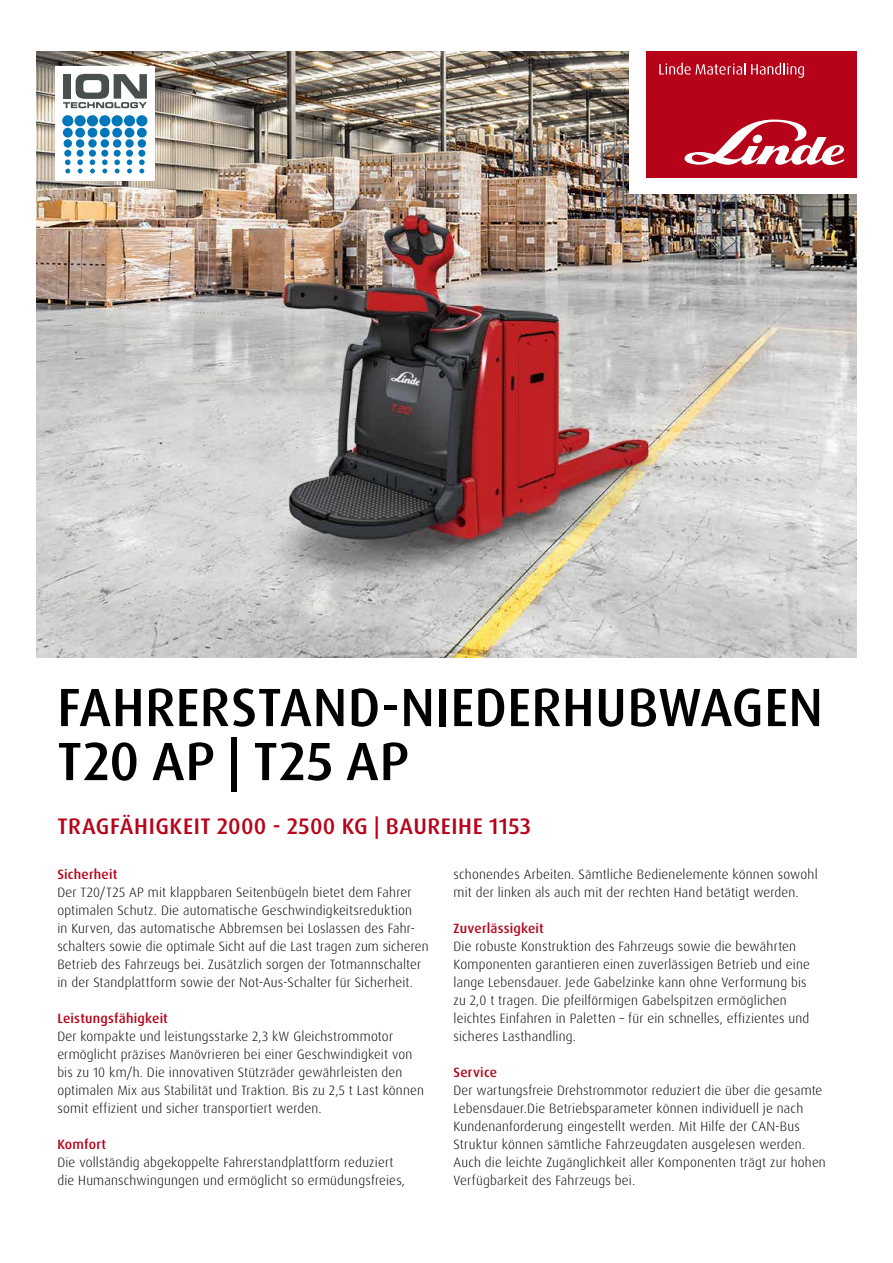
<style>
.page{position:relative;width:893px;height:1263px;background:#fff}
.page>*{position:absolute;margin:0;border:0;box-sizing:border-box;transform-origin:0 0}
.t1{font:500 54px/54px "Dax Pro";letter-spacing:.01em;color:#000}
.t2{font:500 22.5px "Dax Pro";letter-spacing:.025em;color:#b7031a}
.t3{font:300 13.5px/18px "Dax Pro";letter-spacing:.015em;color:#000}
.t4{font:500 13.5px "Dax Pro";letter-spacing:.015em;color:#b7031a}
</style>
<div class="page">
<img style="left:36px;top:52px;width:821px;height:606px">
<div style="left:55px;top:67px;width:99px;height:114px;background:#fff"></div>
<div style="left:63px;top:128px;width:10px;height:10px;background:#0077ba;border-radius:50%"></div>
<div style="left:64px;top:139px;width:8px;height:9px;background:#0077ba;border-radius:50%"></div>
<div style="left:64px;top:150px;width:7px;height:7px;background:#0077ba;border-radius:50%"></div>
<svg style="left:65px;top:159px;width:6px;height:14px"></svg>
<div style="left:75px;top:128px;width:10px;height:10px;background:#0077ba;border-radius:50%"></div>
<div style="left:76px;top:139px;width:8px;height:9px;background:#0077ba;border-radius:50%"></div>
<div style="left:77px;top:150px;width:7px;height:7px;background:#0077ba;border-radius:50%"></div>
<svg style="left:77px;top:159px;width:6px;height:14px"></svg>
<div style="left:88px;top:128px;width:9px;height:10px;background:#0077ba;border-radius:50%"></div>
<div style="left:88px;top:139px;width:9px;height:9px;background:#0077ba;border-radius:50%"></div>
<div style="left:89px;top:150px;width:7px;height:7px;background:#0077ba;border-radius:50%"></div>
<svg style="left:90px;top:159px;width:5px;height:14px"></svg>
<div style="left:100px;top:128px;width:10px;height:10px;background:#0077ba;border-radius:50%"></div>
<div style="left:101px;top:139px;width:8px;height:9px;background:#0077ba;border-radius:50%"></div>
<div style="left:101px;top:150px;width:7px;height:7px;background:#0077ba;border-radius:50%"></div>
<svg style="left:102px;top:159px;width:6px;height:14px"></svg>
<div style="left:112px;top:128px;width:10px;height:10px;background:#0077ba;border-radius:50%"></div>
<div style="left:113px;top:139px;width:8px;height:9px;background:#0077ba;border-radius:50%"></div>
<div style="left:114px;top:150px;width:7px;height:7px;background:#0077ba;border-radius:50%"></div>
<svg style="left:114px;top:159px;width:6px;height:14px"></svg>
<div style="left:125px;top:128px;width:9px;height:10px;background:#0077ba;border-radius:50%"></div>
<div style="left:125px;top:139px;width:9px;height:9px;background:#0077ba;border-radius:50%"></div>
<div style="left:126px;top:150px;width:7px;height:7px;background:#0077ba;border-radius:50%"></div>
<svg style="left:127px;top:159px;width:5px;height:14px"></svg>
<div style="left:137px;top:128px;width:10px;height:10px;background:#0077ba;border-radius:50%"></div>
<div style="left:62px;top:115px;width:11px;height:11px;background:#0077ba;border-radius:50%"></div>
<div style="left:75px;top:115px;width:11px;height:11px;background:#0077ba;border-radius:50%"></div>
<div style="left:87px;top:115px;width:11px;height:11px;background:#0077ba;border-radius:50%"></div>
<div style="left:99px;top:115px;width:11px;height:11px;background:#0077ba;border-radius:50%"></div>
<div style="left:112px;top:115px;width:11px;height:11px;background:#0077ba;border-radius:50%"></div>
<div style="left:124px;top:115px;width:11px;height:11px;background:#0077ba;border-radius:50%"></div>
<div style="left:136px;top:115px;width:11px;height:11px;background:#0077ba;border-radius:50%"></div>
<div style="left:138px;top:139px;width:8px;height:9px;background:#0077ba;border-radius:50%"></div>
<div style="left:138px;top:150px;width:7px;height:7px;background:#0077ba;border-radius:50%"></div>
<svg style="left:139px;top:159px;width:6px;height:14px"></svg>
<svg style="left:63px;top:74px;width:84px;height:34px"></svg>
<div style="left:629px;top:26px;width:228px;height:168px;background:#fff"></div>
<div style="left:646px;top:51px;width:211px;height:126px;background:#b7031a"></div>
<svg style="left:684px;top:120px;width:160px;height:45px"></svg>
<svg style="left:659px;top:63px;width:86px;height:12px"></svg>
<svg style="left:751px;top:63px;width:53px;height:15px"></svg>
<h1 class="t1" style="left:57px;top:681px;width:767px">FAHRERSTAND-NIEDERHUBWAGEN<br>T20 AP | T25 AP</h1>
<h2 class="t2" style="left:57px;top:812px;width:475px">TRAGFÄHIGKEIT 2000 - 2500 KG | BAUREIHE 1153</h2>
<p class="t4" style="left:57px;top:866px;width:62px">Sicherheit</p>
<p class="t3" style="left:57px;top:883px;width:373px">Der T20/T25 AP mit klappbaren Seitenbügeln bietet dem Fahrer optimalen Schutz. Die automatische Geschwindigkeitsreduktion<br>in Kurven, das automatische Abbremsen bei Loslassen des Fahr&shy;schalters sowie die optimale Sicht auf die Last tragen zum sicheren Betrieb des Fahrzeugs bei. Zusätzlich sorgen der Totmannschalter in der Standplattform sowie der Not-Aus-Schalter für Sicherheit.</p>
<p class="t4" style="left:57px;top:1010px;width:112px">Leistungsfähigkeit</p>
<p class="t3" style="left:57px;top:1027px;width:368px">Der kompakte und leistungsstarke 2,3 kW Gleichstrommotor ermöglicht präzises Manövrieren bei einer Geschwindigkeit von bis zu 10 km/h. Die innovativen Stützräder gewährleisten den optimalen Mix aus Stabilität und Traktion. Bis zu 2,5 t Last können somit effizient und sicher transportiert werden.</p>
<p class="t4" style="left:57px;top:1136px;width:50px">Komfort</p>
<p class="t3" style="left:57px;top:1153px;width:349px">Die vollständig abgekoppelte Fahrerstandplattform reduziert die Humanschwingungen und ermöglicht so ermüdungsfreies,</p>
<p class="t3" style="left:454px;top:865px;width:366px">schonendes Arbeiten. Sämtliche Bedienelemente können sowohl mit der linken als auch mit der rechten Hand betätigt werden.</p>
<p class="t4" style="left:454px;top:920px;width:92px">Zuverlässigkeit</p>
<p class="t3" style="left:454px;top:937px;width:358px">Die robuste Konstruktion des Fahrzeugs sowie die bewährten Komponenten garantieren einen zuverlässigen Betrieb und eine lange Lebensdauer. Jede Gabelzinke kann ohne Verformung bis zu 2,0 t tragen. Die pfeilförmigen Gabelspitzen ermöglichen leichtes Einfahren in Paletten – für ein schnelles, effizientes und sicheres Lasthandling.</p>
<p class="t4" style="left:454px;top:1064px;width:45px">Service</p>
<p class="t3" style="left:454px;top:1081px;width:374px">Der wartungsfreie Drehstrommotor reduziert die über die gesamte Lebensdauer.Die Betriebsparameter können individuell je nach Kundenanforderung eingestellt werden. Mit Hilfe der CAN-Bus Struktur können sämtliche Fahrzeugdaten ausgelesen werden.<br>Auch die leichte Zugänglichkeit aller Komponenten trägt zur hohen Verfügbarkeit des Fahrzeugs bei.</p>
</div>
